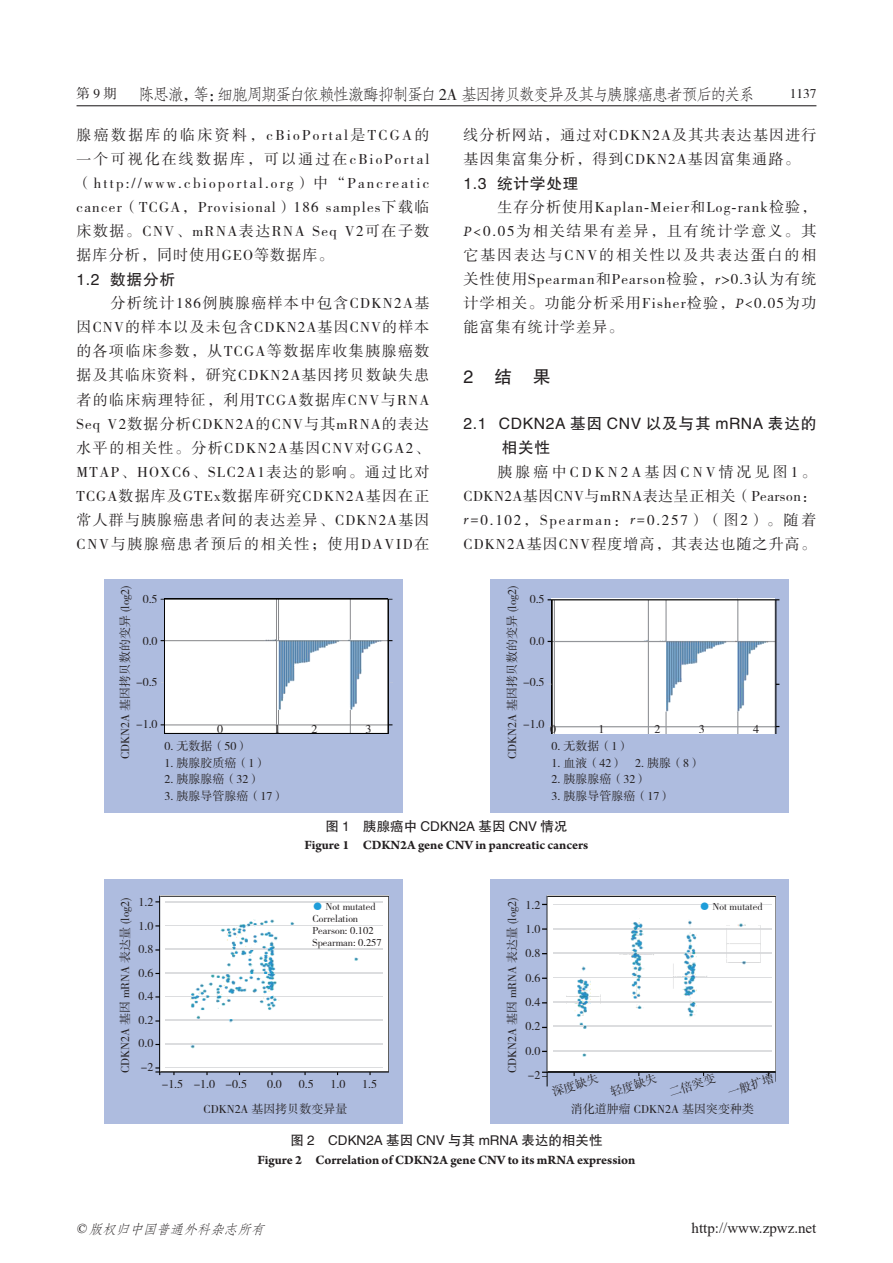
<style>
.page{position:relative;width:893px;height:1263px;background:#fff}
.page>*{position:absolute;margin:0;border:0;box-sizing:border-box;transform-origin:0 0}
.t1{font:18px "FZHTK GBK1 0";color:#231f20}
.t2{font:16.5px "FZFSK GBK1 0";letter-spacing:-.115em;color:#231f20}
.t3{font:15.75px/24px "FZHTK GBK1 0";letter-spacing:.04em;color:#231f20}
.t4{font:15px/24px "FZSSK GBK1 0";letter-spacing:.075em;color:#231f20;text-align:justify}
.t5{font:15px "Times New Roman";color:#231f20}
.t6{font:700 13.5px "Arno Pro";letter-spacing:-.005em;color:#231f20}
.t7{font:13.5px "FZHTK GBK1 0";color:#231f20}
.t8{font:italic 13.5px "FZFSK GBK1 0";color:#231f20}
.t9{font:13.5px "FZSSK GBK1 0";color:#231f20}
.t10{font:12px/24.3px "FZSSK GBK1 0";color:#231f20;text-align:justify}
.t11{font:10.5px/12px "FZSSK GBK1 0";color:#231f20}
.s1{font-family:"FZSSK GBK1 0"}
.s2{font-family:"Times New Roman"}
.s3{font-family:"Arno Pro";font-style:italic}
.s4{color:#1f9dd9}
</style>
<div class="page">
<hr style="left:77px;top:105px;width:739px;height:1px;background:#231f20">
<div style="left:104px;top:579px;width:298px;height:233px;background:#aebcdf"></div>
<img style="left:161px;top:599px;width:231px;height:135px">
<img style="left:165px;top:599px;width:223px;height:134px">
<div style="left:491px;top:579px;width:298px;height:233px;background:#aebcdf"></div>
<img style="left:548px;top:599px;width:231px;height:135px">
<img style="left:551px;top:599px;width:224px;height:134px">
<div style="left:104px;top:879px;width:298px;height:245px;background:#aebcdf"></div>
<img style="left:155px;top:896px;width:234px;height:179px">
<img style="left:160px;top:896px;width:229px;height:176px">
<img style="left:165px;top:996px;width:217px;height:1px">
<img style="left:165px;top:1067px;width:217px;height:1px">
<img style="left:165px;top:1043px;width:217px;height:1px">
<img style="left:165px;top:1020px;width:217px;height:1px">
<img style="left:165px;top:901px;width:217px;height:1px">
<img style="left:165px;top:972px;width:217px;height:1px">
<img style="left:165px;top:949px;width:217px;height:1px">
<img style="left:165px;top:925px;width:217px;height:1px">
<div style="left:491px;top:879px;width:298px;height:245px;background:#aebcdf"></div>
<img style="left:542px;top:896px;width:234px;height:190px">
<img style="left:547px;top:896px;width:229px;height:176px">
<img style="left:554px;top:1026px;width:217px;height:1px">
<img style="left:554px;top:1050px;width:217px;height:1px">
<img style="left:554px;top:1001px;width:217px;height:1px">
<img style="left:554px;top:977px;width:217px;height:1px">
<img style="left:554px;top:928px;width:217px;height:1px">
<img style="left:554px;top:904px;width:217px;height:1px">
<img style="left:554px;top:953px;width:217px;height:1px">
<p class="t9" style="left:77px;top:87px;width:42px">第9期</p>
<p class="t2" style="left:138px;top:85px;width:618px">陈思澈，等：细胞周期蛋白依赖性激酶抑制蛋白 <span class="s1">2A</span> 基因拷贝数变异及其与胰腺癌患者预后的关系</p>
<p class="t9" style="left:790px;top:87px;width:28px">1137</p>
<p class="t4" style="left:77px;top:124px;width:354px">腺癌数据库的临床资料，cBioPortal是TCGA的一个可视化在线数据库，可以通过在cBioPortal（http://www.cbioportal.org）中“Pancreatic cancer（TCGA，Provisional）186 samples下载临床数据。CNV、mRNA表达RNA Seq V2可在子数据库分析，同时使用GEO等数据库。</p>
<p class="t3" style="left:77px;top:268px;width:100px">1.2 数据分析</p>
<p class="t4" style="left:77px;top:292px;width:355px;text-indent:34px">分析统计186例胰腺癌样本中包含CDKN2A基因CNV的样本以及未包含CDKN2A基因CNV的样本的各项临床参数，从TCGA等数据库收集胰腺癌数据及其临床资料，研究CDKN2A基因拷贝数缺失患者的临床病理特征，利用TCGA数据库CNV与RNA Seq V2数据分析CDKN2A的CNV与其mRNA的表达水平的相关性。分析CDKN2A基因CNV对GGA2、MTAP、HOXC6、SLC2A1表达的影响。通过比对TCGA数据库及GTEx数据库研究CDKN2A基因在正常人群与胰腺癌患者间的表达差异、CDKN2A基因CNV与胰腺癌患者预后的相关性；使用DAVID在</p>
<p class="t10" style="left:114px;top:759px;width:175px;rotate:-90deg">CDKN2A 基因拷贝数的变异 (log2)</p>
<p class="t10" style="left:143px;top:587px;width:16px">0.5</p>
<p class="t10" style="left:143px;top:629px;width:16px">0.0</p>
<p class="t10" style="left:136px;top:670px;width:23px">-0.5</p>
<p class="t10" style="left:136px;top:712px;width:23px">-1.0</p>
<p class="t10" style="left:217px;top:718px;width:7px">0</p>
<p class="t10" style="left:274px;top:718px;width:7px">1</p>
<p class="t10" style="left:311px;top:718px;width:7px">2</p>
<p class="t10" style="left:365px;top:718px;width:7px">3</p>
<p class="t10" style="left:165px;top:734px;width:85px">0. 无数据（50）</p>
<p class="t10" style="left:165px;top:751px;width:103px">1. 胰腺胶质癌（1）</p>
<p class="t10" style="left:165px;top:767px;width:97px">2. 胰腺腺癌（32）</p>
<p class="t10" style="left:165px;top:784px;width:121px">3. 胰腺导管腺癌（17）</p>
<p class="t4" style="left:463px;top:124px;width:354px">线分析网站，通过对CDKN2A及其共表达基因进行基因集富集分析，得到CDKN2A基因富集通路。</p>
<p class="t3" style="left:463px;top:172px;width:116px">1.3 统计学处理</p>
<p class="t4" style="left:463px;top:196px;width:354px;text-indent:34px">生存分析使用Kaplan<span class="s2">-</span>Meier和Log<span class="s2">-</span>rank检验，<span class="s3">P&lt;</span>0.05为相关结果有差异，且有统计学意义。其它基因表达与CNV的相关性以及共表达蛋白的相关性使用Spearman和Pearson检验，<span class="s3">r</span>&gt;0.3认为有统计学相关。功能分析采用Fisher检验，<span class="s3">P&lt;</span>0.05为功能富集有统计学差异。</p>
<p class="t1" style="left:463px;top:367px;width:89px">2　结　果</p>
<p class="t3" style="left:502px;top:412px;width:316px;text-indent:-38px">2.1 CDKN2A 基因 CNV 以及与其 mRNA 表达的相关性</p>
<p class="t4" style="left:463px;top:460px;width:354px;text-indent:34px">胰腺癌中CDKN2A基因CNV情况见图1。CDKN2A基因CNV与mRNA表达呈正相关（Pearson：<span class="s3">r=</span>0.102，Spearman：<span class="s3">r=</span>0.257）（图2）。随着CDKN2A基因CNV程度增高，其表达也随之升高。</p>
<p class="t10" style="left:501px;top:759px;width:175px;rotate:-90deg">CDKN2A 基因拷贝数的变异 (log2)</p>
<p class="t10" style="left:530px;top:587px;width:16px">0.5</p>
<p class="t10" style="left:530px;top:629px;width:16px">0.0</p>
<p class="t10" style="left:523px;top:670px;width:23px">-0.5</p>
<p class="t10" style="left:523px;top:712px;width:23px">-1.0</p>
<p class="t10" style="left:550px;top:718px;width:7px">0</p>
<p class="t10" style="left:598px;top:718px;width:7px">1</p>
<p class="t10" style="left:655px;top:718px;width:7px">2</p>
<p class="t10" style="left:699px;top:718px;width:7px">3</p>
<p class="t10" style="left:753px;top:718px;width:7px">4</p>
<p class="t10" style="left:551px;top:734px;width:79px">0. 无数据（1）</p>
<p class="t10" style="left:551px;top:751px;width:151px">1. 血液（42）　2. 胰腺（8）</p>
<p class="t10" style="left:551px;top:767px;width:97px">2. 胰腺腺癌（32）</p>
<p class="t10" style="left:551px;top:784px;width:121px">3. 胰腺导管腺癌（17）</p>
<p class="t7" style="left:325px;top:818px;width:244px">图 1　胰腺癌中 CDKN2A 基因 CNV 情况</p>
<p class="t6" style="left:305px;top:837px;width:285px">Figure 1 CDKN2A gene CNV in pancreatic cancers</p>
<p class="t10" style="left:138px;top:891px;width:16px;line-height:23.5px">1.2<br>1.0<br>0.8<br>0.6<br>0.4<br>0.2<br>0.0</p>
<p class="t10" style="left:114px;top:1073px;width:178px;rotate:-90deg">CDKN2A 基因 mRNA 表达量 (log2)</p>
<p class="t10" style="left:141px;top:1055px;width:14px">-2</p>
<p class="t10" style="left:501px;top:1073px;width:178px;rotate:-90deg">CDKN2A 基因 mRNA 表达量 (log2)</p>
<p class="t11" style="left:312px;top:901px;width:71px"><span class="s4">●</span> Not mutated<br>Correlation<br>Pearson: 0.102<br>Spearman: 0.257</p>
<p class="t10" style="left:525px;top:893px;width:16px">1.2<br>1.0<br>0.8<br>0.6<br>0.4<br>0.2<br>0.0 -2</p>
<p class="t10" style="left:162px;top:1073px;width:87px">-1.5 -1.0 -0.5</p>
<p class="t10" style="left:267px;top:1073px;width:16px">0.0</p>
<p class="t10" style="left:299px;top:1073px;width:16px">0.5</p>
<p class="t10" style="left:331px;top:1073px;width:16px">1.0</p>
<p class="t10" style="left:362px;top:1073px;width:16px">1.5</p>
<p class="t10" style="left:203px;top:1098px;width:146px">CDKN2A 基因拷贝数变异量</p>
<p class="t11" style="left:699px;top:901px;width:65px"><span class="s4">●</span> Not mutated</p>
<p class="t10" style="left:549px;top:1081px;width:50px;rotate:-18deg">深度缺失</p>
<p class="t10" style="left:607px;top:1081px;width:50px;rotate:-18deg">轻度缺失</p>
<p class="t10" style="left:666px;top:1081px;width:50px;rotate:-18deg">二倍突变</p>
<p class="t10" style="left:724px;top:1081px;width:50px;rotate:-18deg">一般扩增</p>
<p class="t10" style="left:571px;top:1098px;width:185px">消化道肿瘤 CDKN2A 基因突变种类</p>
<p class="t7" style="left:290px;top:1133px;width:314px">图 2　CDKN2A 基因 CNV 与其 mRNA 表达的相关性</p>
<p class="t6" style="left:258px;top:1152px;width:379px">Figure 2 Correlation of CDKN2A gene CNV to its mRNA expression</p>
<p class="t8" style="left:76px;top:1221px;width:194px"><span class="s2">©</span> 版权归中国普通外科杂志所有</p>
<p class="t5" style="left:692px;top:1217px;width:126px">http://www.zpwz.net</p>
</div>
